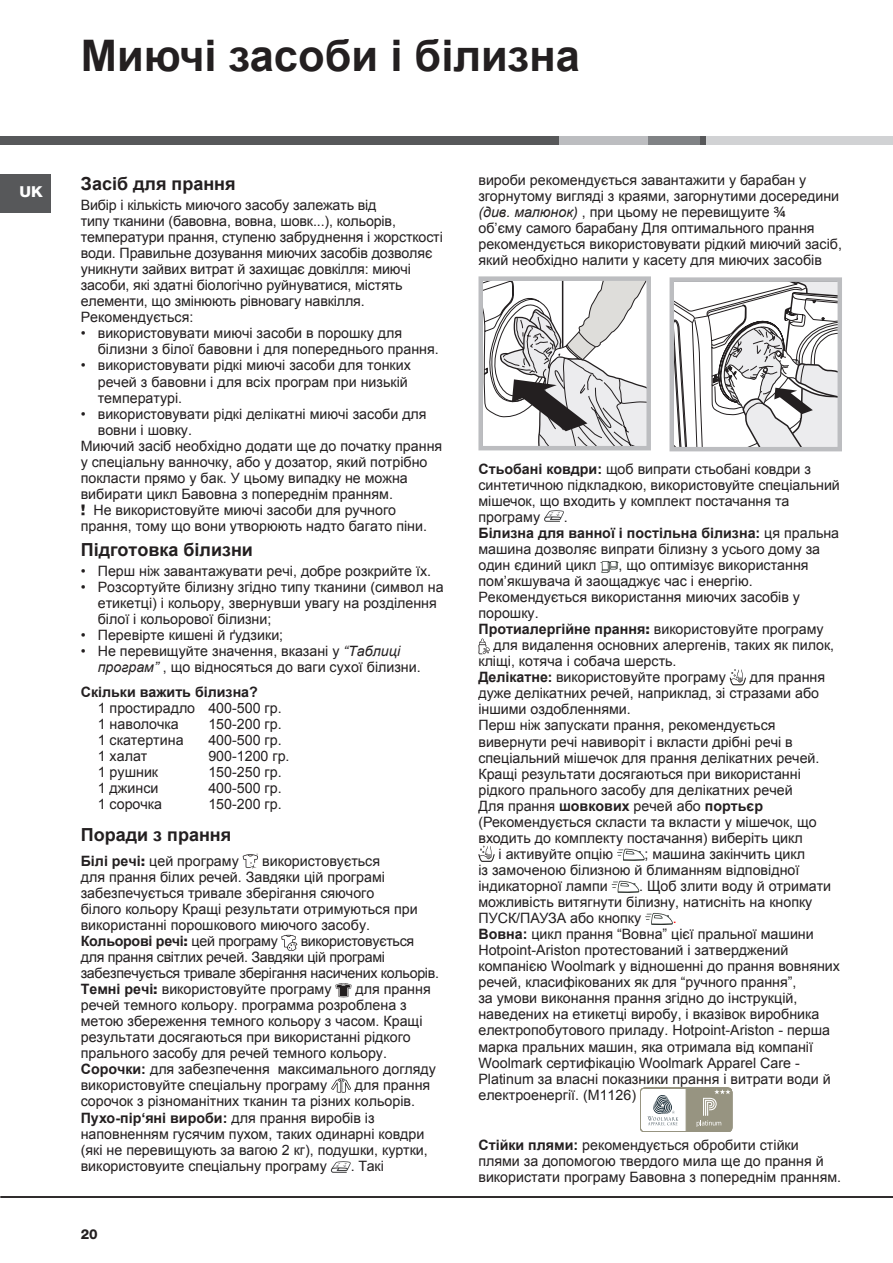
<style>
.page{position:relative;width:893px;height:1263px;background:#fff}
.page>*{position:absolute;margin:0;border:0;box-sizing:border-box;transform-origin:0 0}
.t1{font:700 43.5px "Arial";color:#231f20}
.t2{font:700 18px "Arial";color:#231f20}
.t3{font:800 15px "Helvetica Neue";color:#fff;scale:1.05 1}
.t4{font:14.25px/16px "Arial";color:#231f20}
.t5{font:14.25px/16px "Arial";letter-spacing:-.02em;color:#231f20}
.t6{font:700 14.25px "Arial";color:#231f20}
.t7{font:800 13.5px "Helvetica Neue";color:#231f20}
.s1{font-family:"Helvetica";font-weight:900}
.s2{font-style:italic}
.s3{font-weight:700}
.s4{font-family:"Helvetica Neue";font-weight:800}
.s5{font-family:"Helvetica Neue";font-weight:500}
.s6{color:#f00}
</style>
<div class="page">
<div style="left:0;top:136px;width:891px;height:9px;background:#57585a"></div>
<div style="left:559px;top:136px;width:89px;height:9px;background:#bcbdc0"></div>
<div style="left:648px;top:136px;width:51px;height:9px;background:#808285"></div>
<div style="left:0;top:174px;width:51px;height:38px;background:#57585a"></div>
<hr style="left:0;top:1196px;width:893px;height:2px;background:#231f20">
<div style="left:706px;top:136px;width:187px;height:9px;background:#d1d2d4"></div>
<svg style="left:544px;top:510px;width:20px;height:12px"></svg>
<svg style="left:600px;top:561px;width:18px;height:12px"></svg>
<svg style="left:478px;top:638px;width:12px;height:16px"></svg>
<svg style="left:730px;top:669px;width:16px;height:16px"></svg>
<svg style="left:478px;top:846px;width:17px;height:16px"></svg>
<svg style="left:617px;top:849px;width:28px;height:12px"></svg>
<svg style="left:612px;top:881px;width:27px;height:12px"></svg>
<svg style="left:645px;top:913px;width:28px;height:12px"></svg>
<svg style="left:640px;top:1088px;width:92px;height:44px"></svg>
<hr style="left:686px;top:1088px;width:1px;height:44px;background:#979481">
<svg style="left:243px;top:853px;width:15px;height:15px"></svg>
<svg style="left:281px;top:935px;width:16px;height:16px"></svg>
<svg style="left:335px;top:983px;width:16px;height:14px"></svg>
<svg style="left:331px;top:1078px;width:20px;height:14px"></svg>
<svg style="left:331px;top:1161px;width:20px;height:12px"></svg>
<svg style="left:483px;top:281px;width:163px;height:164px"></svg>
<div style="left:478px;top:276px;width:173px;height:174px;border:4px solid #bcbdc0"></div>
<svg style="left:674px;top:282px;width:163px;height:164px"></svg>
<div style="left:669px;top:277px;width:173px;height:174px;border:4px solid #bcbdc0"></div>
<h1 class="t1" style="left:81px;top:27px;width:501px">Миючі засоби і білизна</h1>
<p class="t3" style="left:20px;top:183px;width:24px">UK</p>
<p class="t2" style="left:81px;top:171px;width:156px">Засіб для прання</p>
<p class="t4" style="left:81px;top:197px;width:364px">Вибір і кількість миючого засобу залежать від<br>типу тканини (бавовна, вовна, шовк...), кольорів, температури прання, ступеню забруднення і жорсткості води. Правильне дозування миючих засобів дозволяє уникнути зайвих витрат й захищає довкілля: миючі засоби, які здатні біологічно руйнуватися, містять елементи, що змінюють рівновагу навкiлля.<br>Рекомендується:</p>
<p class="t4" style="left:98px;top:325px;width:342px;text-indent:-17px">• використовувати миючі засоби в порошку для білизни з білої бавовни і для попереднього прання.</p>
<p class="t4" style="left:98px;top:358px;width:315px;text-indent:-17px">• використовувати рідкі миючі засоби для тонких речей з бавовни і для всіх програм при низькій температурі.</p>
<p class="t4" style="left:81px;top:406px;width:347px">• використовувати рідкі делікатні миючі засоби для</p>
<p class="t4" style="left:98px;top:422px;width:96px">вовни і шовку.</p>
<p class="t4" style="left:81px;top:438px;width:363px">Миючий засіб необхідно додати ще до початку прання</p>
<p class="t4" style="left:81px;top:454px;width:348px">у спеціальну ванночку, або у дозатор, який потрібно</p>
<p class="t4" style="left:81px;top:470px;width:329px">покласти прямо у бак. У цьому випадку не можна</p>
<p class="t4" style="left:81px;top:486px;width:314px">вибирати цикл Бавовна з попереднім пранням.</p>
<p class="t4" style="left:81px;top:502px;width:317px"><span class="s1">!</span> Не використовуйте миючі засоби для ручного</p>
<p class="t4" style="left:81px;top:518px;width:348px">прання, тому що вони утворюють надто багато піни.</p>
<p class="t2" style="left:81px;top:537px;width:174px">Підготовка білизни</p>
<p class="t4" style="left:81px;top:563px;width:352px">• Перш нiж завантажувати речi, добре розкрийте їх.</p>
<p class="t4" style="left:98px;top:579px;width:347px;text-indent:-17px">• Розсортуйте білизну згідно типу тканини (символ на етикетці) і кольору, звернувши увагу на розділення білої і кольорової білизни;</p>
<p class="t4" style="left:81px;top:627px;width:204px">• Перевірте кишені й ґудзики;</p>
<p class="t4" style="left:98px;top:643px;width:324px;text-indent:-17px">• Не перевищуйте значення, вказані у <span class="s2">“Таблиці програм”</span> , що відносяться до ваги сухої білизни.</p>
<p class="t6" style="left:81px;top:682px;width:179px">Скільки важить білизна?</p>
<p class="t4" style="left:98px;top:700px;width:185px">1 простирадло 400-500 гр.<br>1 наволочка</p>
<p class="t4" style="left:208px;top:716px;width:75px">150-200 гр.</p>
<p class="t4" style="left:98px;top:732px;width:87px">1 скатертина</p>
<p class="t4" style="left:208px;top:732px;width:75px">400-500 гр.</p>
<p class="t4" style="left:98px;top:748px;width:51px">1 халат</p>
<p class="t4" style="left:208px;top:748px;width:83px">900-1200 гр.</p>
<p class="t4" style="left:98px;top:764px;width:62px">1 рушник</p>
<p class="t4" style="left:208px;top:764px;width:75px">150-250 гр.</p>
<p class="t4" style="left:98px;top:780px;width:62px">1 джинси</p>
<p class="t4" style="left:208px;top:780px;width:75px">400-500 гр.</p>
<p class="t4" style="left:98px;top:796px;width:66px">1 сорочка</p>
<p class="t4" style="left:208px;top:796px;width:75px">150-200 гр.</p>
<p class="t2" style="left:81px;top:823px;width:152px">Поради з прання</p>
<p class="t4" style="left:81px;top:853px;width:160px"><span class="s3">Білі речі</span><span class="s4">:</span> цей програму</p>
<p class="t4" style="left:81px;top:853px;width:338px;text-indent:181px">використовується<br>для прання білих речей. Завдяки цій програмі забезпечується тривале зберігання сяючого білого кольору Кращі результати отримуються при використанні порошкового миючого засобу.<br><span class="s3">Кольорові речі</span><span class="s4">:</span> цей програму</p>
<p class="t5" style="left:81px;top:933px;width:360px;text-indent:220px">використовується для прання світлих речей. Завдяки цій програмі забезпечується тривале зберігання насичених кольорів.<br><span class="s3">Темні речі</span><span class="s4">:</span> використовуйте програму</p>
<p class="t4" style="left:81px;top:981px;width:357px;text-indent:275px">для прання речей темного кольору. программа розроблена з метою збереження темного кольору з часом. Кращі результати досягаються при використанні рідкого прального засобу для речей темного кольору.<br><span class="s3">Сорочки:</span> для забезпечення максимального догляду використовуйте спецiальну програму</p>
<p class="t4" style="left:81px;top:1077px;width:351px;text-indent:274px">для прання сорочок з рiзноманiтних тканин та рiзних кольорiв.<br><span class="s3">Пухо-пiр‘янi вироби:</span> для прання виробів із наповненням гусячим пухом, таких одинарні ковдри (які не перевищують за вагою 2 кг), подушки, куртки, використовуите спеціальну програму</p>
<p class="t4" style="left:351px;top:1158px;width:35px">. Такі</p>
<p class="t7" style="left:81px;top:1226px;width:19px">20</p>
<p class="t4" style="left:478px;top:172px;width:365px">вироби рекомендується завантажити у барабан у згорнутому вигляді з краями, загорнутими досередини <span class="s2">(див. малюнок)</span> , при цьому не перевищуите <span class="s5">¾<br></span>об’єму самого барабану Для оптимального прання рекомендується використовувати рідкий миючий засіб, який необхідно налити у касету для миючих засобів</p>
<p class="t4" style="left:478px;top:461px;width:363px"><span class="s3">Стьобанi ковдри:</span> щоб випрати стьобані ковдри з синтетичною підкладкою, використовуйте спеціальний мішечок, що входить у комплект постачання та програму</p>
<p class="t4" style="left:478px;top:509px;width:362px;text-indent:85px">.<br><span class="s3">Білизна для ванної і постільна білизна:</span> ця пральна машина дозволяє випрати білизну з усього дому за один єдиний цикл</p>
<p class="t4" style="left:618px;top:557px;width:192px">, що оптимізує використання</p>
<p class="t4" style="left:478px;top:573px;width:276px">пом’якшувача й заощаджує час і енергію.</p>
<p class="t4" style="left:478px;top:589px;width:323px">Рекомендується використання миючих засобів у</p>
<p class="t4" style="left:478px;top:605px;width:62px">порошку.</p>
<p class="t4" style="left:478px;top:621px;width:347px"><span class="s3">Протиалергійне прання</span><span class="s4">:</span> використовуйте програму</p>
<p class="t4" style="left:494px;top:637px;width:342px">для видалення основних алергенів, таких як пилок,</p>
<p class="t4" style="left:478px;top:653px;width:200px">кліщі, котяча і собача шерсть.</p>
<p class="t4" style="left:478px;top:669px;width:249px"><span class="s3">Делікатне</span><span class="s5">:</span> використовуйте програму</p>
<p class="t4" style="left:750px;top:669px;width:77px">для прання</p>
<p class="t4" style="left:478px;top:685px;width:342px">дуже делікатних речей, наприклад, зі стразами або</p>
<p class="t4" style="left:478px;top:701px;width:154px">іншими оздобленнями.</p>
<p class="t4" style="left:478px;top:718px;width:299px">Перш ніж запускати прання, рекомендується</p>
<p class="t4" style="left:478px;top:734px;width:316px">вивернути речі навиворіт і вкласти дрібні речі в</p>
<p class="t4" style="left:478px;top:750px;width:343px">спеціальний мішечок для прання делікатних речей.</p>
<p class="t4" style="left:478px;top:766px;width:324px">Кращі результати досягаються при використанні</p>
<p class="t4" style="left:478px;top:782px;width:316px">рідкого прального засобу для делікатних речей</p>
<p class="t4" style="left:478px;top:798px;width:286px">Для прання <span class="s3">шовкових</span> речей або <span class="s3">портьєр</span></p>
<p class="t4" style="left:478px;top:814px;width:340px">(Рекомендується скласти та вкласти у мішечок, що</p>
<p class="t4" style="left:478px;top:830px;width:326px">входить до комплекту постачання) виберіть цикл</p>
<p class="t4" style="left:499px;top:846px;width:116px">і активуйте опцію</p>
<p class="t4" style="left:478px;top:846px;width:328px;text-indent:166px">; машина закінчить цикл із замоченою білизною й блиманням відповідної індикаторної лампи</p>
<p class="t4" style="left:478px;top:878px;width:354px;text-indent:161px">. Щоб злити воду й отримати можливість витягнути білизну, натисніть на кнопку<br>ПУСК/ПАУЗА або кнопку</p>
<p class="t4" style="left:478px;top:910px;width:363px;text-indent:194px"><span class="s6">.<br></span><span class="s3">Вовна:</span> цикл прання “Вовна” цієї пральної машини Hotpoint-Ariston протестований і затверджений компанією Woolmark у відношенні до прання вовняних речей, класифікованих як для “ручного прання”,<br>за умови виконання прання згідно до інструкцій, наведених на етикетці виробу, і вказівок виробника електропобутового приладу. Hotpoint-Ariston - перша марка пральних машин, яка отримала від компанії Woolmark сертифікацію Woolmark Apparel Care - Platinum за власні показники прання і витрати води й електроенергії. (M1126)</p>
<p class="t4" style="left:478px;top:1137px;width:364px"><span class="s3">Стійки плями:</span> рекомендується обробити стійки плями за допомогою твердого мила ще до прання й використати програму Бавовна з попереднім пранням.</p>
</div>
